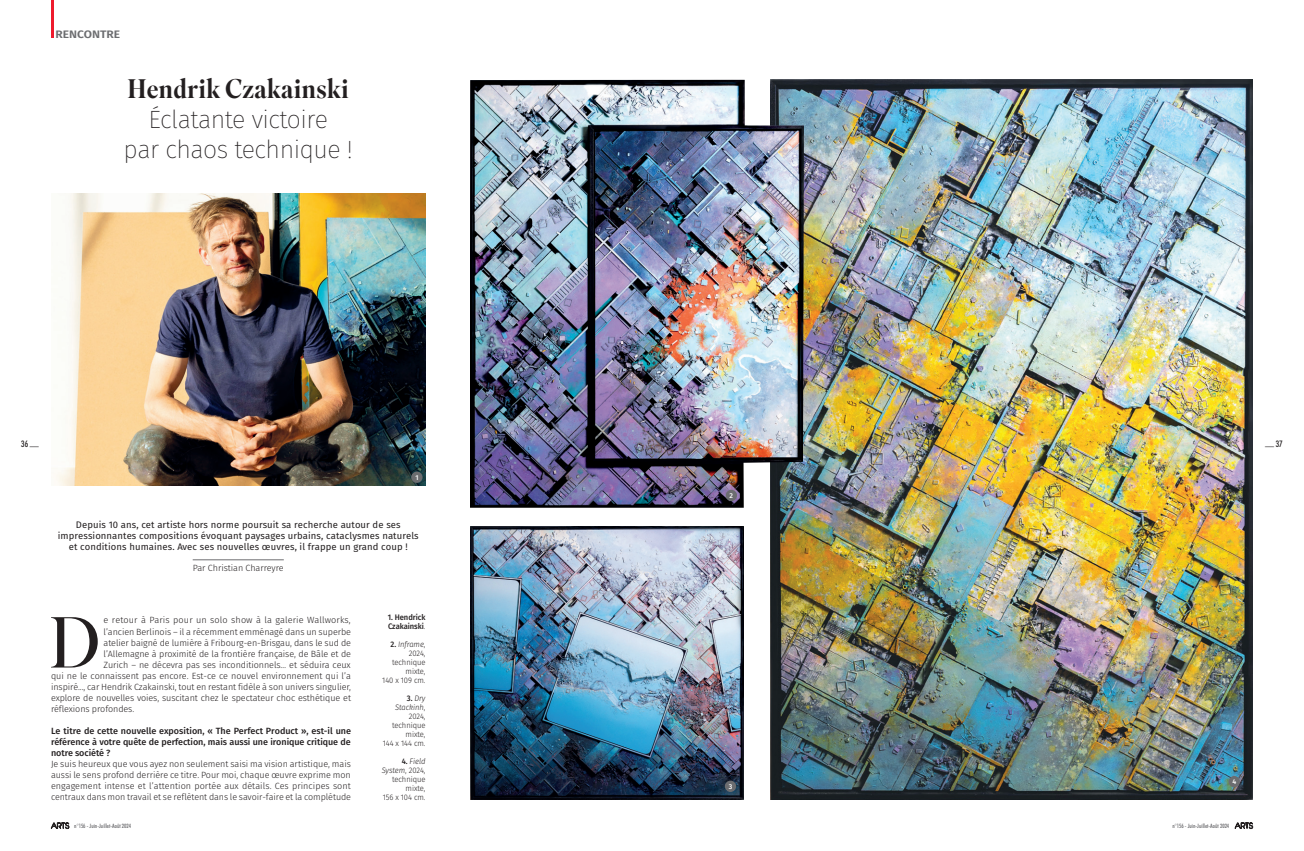
<style>
.page{position:relative;width:1304px;height:851px;background:#fff}
.page>*{position:absolute;margin:0;border:0;box-sizing:border-box;transform-origin:0 0}
.ACTUS-Txt_3_LETTRINE{font:300 71.9px "Superior Title";color:#231f20}
.t1{font:500 26.8px "Superior Title";color:#231f20;scale:.93 1}
.t2{font:200 25px/30px "Fira Sans";letter-spacing:-.02em;color:#231f20;text-align:center}
.t3{font:600 10.8px "Fira Sans";color:#6c6d70;scale:1.11 1}
.t4{font:9.5px/11px "Fira Sans";letter-spacing:.01em;color:#231f20;text-align:center}
.ACTUS-Txt_3_LETTRINE-2{font:300 9px/11px "Fira Sans";letter-spacing:-.01em;color:#231f20;text-align:justify}
.ACTUS-Txt_3_LETTRINE-3{font:500 9px/11px "Fira Sans";letter-spacing:-.01em;color:#231f20;text-align:justify}
.ACTUS-Txt_3_LETTRINE-4{font:300 9px "Fira Sans";letter-spacing:.015em;color:#231f20}
.t5{font:500 condensed 9px "Futura BT";color:#231f20}
.CINE-Texte_Book_RÉSE{font:300 8px/9px "Fira Sans";letter-spacing:-.01em;color:#231f20;text-align:right;scale:.95 1}
.CINE-Texte_Book_RÉSE-2{font:500 8px/9px "Fira Sans";letter-spacing:-.01em;color:#231f20;scale:.95 1}
.t6{font:500 7px "Fira Sans";color:#fff}
.t7{font:500 condensed 6px "Futura BT";color:#636366}
.s1{font-weight:300}
.s2{font-weight:500}
.s3{font-style:italic}
.s4{font-family:"Avant Garde";font-weight:200;font-stretch:normal;font-size:7.5px;color:#231f20}
</style>
<div class="page">
<hr style="left:51px;top:0;width:2px;height:38px;background:#ee1b2d">
<img style="left:54px;top:193px;width:371px;height:292px">
<hr style="left:193px;top:559px;width:91px;height:1px;background:#6c6d70">
<img style="left:770px;top:79px;width:483px;height:720px">
<img style="left:470px;top:527px;width:274px;height:272px">
<div style="left:411px;top:471px;width:12px;height:12px;background:#6c6d70;border-radius:50%"></div>
<div style="left:725px;top:780px;width:11px;height:11px;background:#6c6d70;border-radius:50%"></div>
<div style="left:1229px;top:775px;width:11px;height:12px;background:#6c6d70;border-radius:50%"></div>
<img style="left:470px;top:80px;width:334px;height:427px">
<div style="left:726px;top:489px;width:11px;height:12px;background:#6c6d70;border-radius:50%"></div>
<p class="t3" style="left:55px;top:25px;width:60px">RENCONTRE</p>
<p class="t1" style="left:128px;top:72px;width:239px">Hendrik Czakainski</p>
<p class="t2" style="left:124px;top:104px;width:231px">Éclatante victoire<br>par chaos technique !</p>
<p class="t5" style="left:21px;top:438px;width:19px">36 —</p>
<p class="t5" style="left:1265px;top:438px;width:19px">— 37</p>
<p class="t6" style="left:415px;top:472px;width:5px">1</p>
<p class="t4" style="left:58px;top:519px;width:362px">Depuis 10 ans, cet artiste hors norme poursuit sa recherche autour de ses impressionnantes compositions évoquant paysages urbains, cataclysmes naturels et conditions humaines. Avec ses nouvelles œuvres, il frappe un grand coup !</p>
<p class="ACTUS-Txt_3_LETTRINE-2" style="left:193px;top:562px;width:93px">Par Christian Charreyre</p>
<p class="ACTUS-Txt_3_LETTRINE" style="left:49px;top:599px;width:53px">D</p>
<p class="ACTUS-Txt_3_LETTRINE-4" style="left:104px;top:614px;width:249px">e retour à Paris pour un solo show à la galerie Wallworks,</p>
<p class="ACTUS-Txt_3_LETTRINE-2" style="left:104px;top:625px;width:249px">l’ancien Berlinois – il a récemment emménagé dans un superbe</p>
<p class="ACTUS-Txt_3_LETTRINE-2" style="left:104px;top:636px;width:249px">atelier baigné de lumière à Fribourg-en-Brisgau, dans le sud de</p>
<p class="ACTUS-Txt_3_LETTRINE-2" style="left:104px;top:647px;width:249px">l’Allemagne à proximité de la frontière française, de Bâle et de</p>
<p class="ACTUS-Txt_3_LETTRINE-2" style="left:104px;top:658px;width:249px">Zurich – ne décevra pas ses inconditionnels… et séduira ceux</p>
<p class="ACTUS-Txt_3_LETTRINE-2" style="left:51px;top:669px;width:301px">qui ne le connaissent pas encore. Est-ce ce nouvel environnement qui l’a</p>
<p class="ACTUS-Txt_3_LETTRINE-2" style="left:51px;top:680px;width:302px">inspiré..., car Hendrik Czakainski, tout en restant fidèle à son univers singulier,</p>
<p class="ACTUS-Txt_3_LETTRINE-2" style="left:51px;top:691px;width:302px">explore de nouvelles voies, suscitant chez le spectateur choc esthétique et</p>
<p class="ACTUS-Txt_3_LETTRINE-2" style="left:51px;top:702px;width:85px">réflexions profondes.</p>
<p class="ACTUS-Txt_3_LETTRINE-3" style="left:51px;top:724px;width:302px">Le titre de cette nouvelle exposition, « The Perfect Product », est-il une référence à votre quête de perfection, mais aussi une ironique critique de notre société ?</p>
<p class="ACTUS-Txt_3_LETTRINE-2" style="left:51px;top:757px;width:302px">Je suis heureux que vous ayez non seulement saisi ma vision artistique, mais aussi le sens profond derrière ce titre. Pour moi, chaque œuvre exprime mon engagement intense et l’attention portée aux détails. Ces principes sont centraux dans mon travail et se reflètent dans le savoir-faire et la complétude</p>
<p class="CINE-Texte_Book_RÉSE-2" style="left:388px;top:612px;width:41px">1. Hendrick<br>Czakainski<span class="s1">.</span></p>
<p class="CINE-Texte_Book_RÉSE" style="left:382px;top:639px;width:47px"><span class="s2">2.</span> <span class="s3">Inframe</span>,<br>2024, technique mixte,<br>140 x 109 cm.</p>
<p class="CINE-Texte_Book_RÉSE" style="left:383px;top:693px;width:47px"><span class="s2">3.</span> <span class="s3">Dry<br>Stackinh</span>,<br>2024, technique mixte,<br>144 x 144 cm.</p>
<p class="CINE-Texte_Book_RÉSE" style="left:382px;top:756px;width:48px"><span class="s2">4.</span> <span class="s3">Field<br>System</span>, 2024, technique mixte,<br>156 x 104 cm.</p>
<p class="t6" style="left:730px;top:490px;width:5px">2</p>
<p class="t6" style="left:729px;top:780px;width:5px">3</p>
<p class="t6" style="left:1232px;top:776px;width:5px">4</p>
<p class="t7" style="left:51px;top:822px;width:81px"><span class="s4">ARTS</span> n°156 - Juin-Juillet-Août 2024</p>
<p class="t7" style="left:1172px;top:822px;width:82px">n°156 - Juin-Juillet-Août 2024 <span class="s4">ARTS</span></p>
</div>
